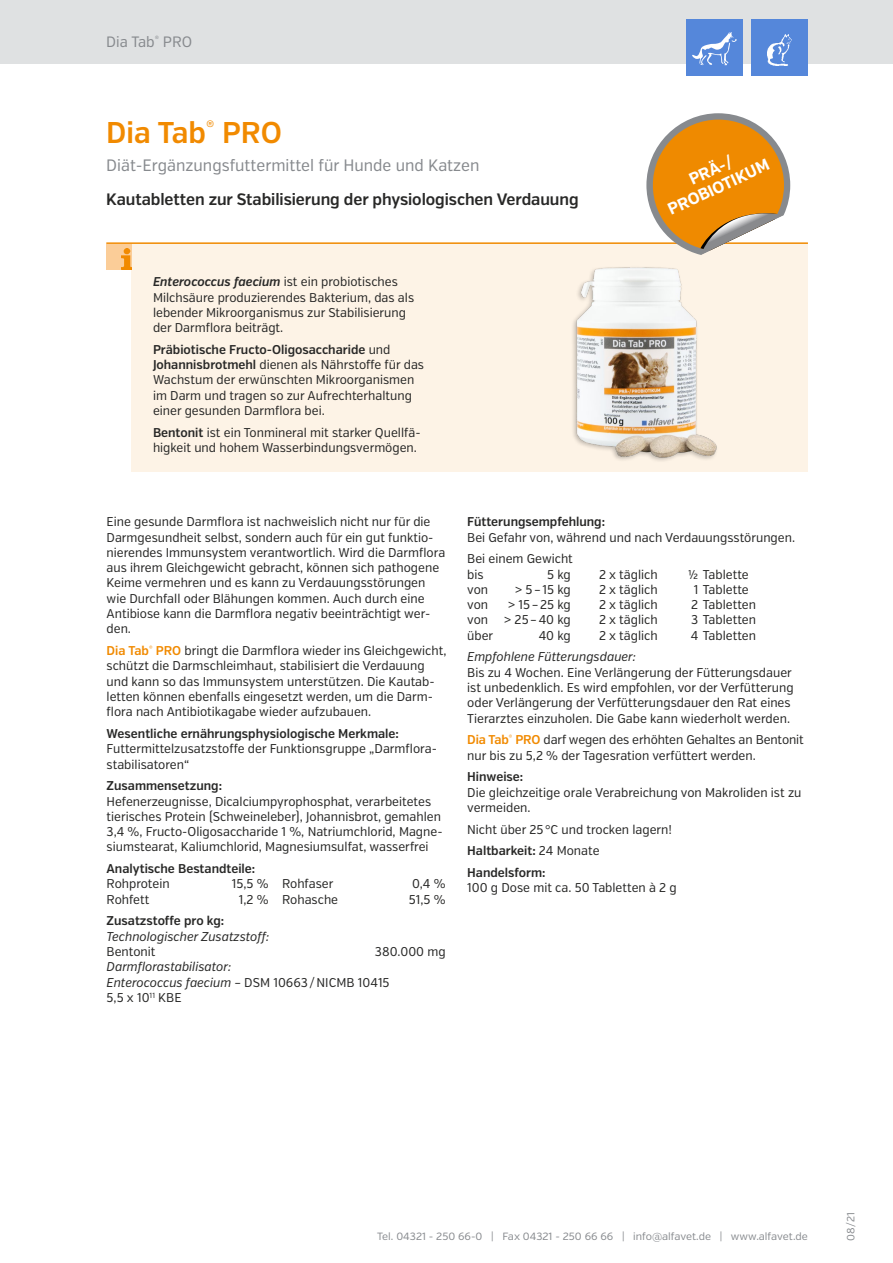
<style>
.page{position:relative;width:893px;height:1263px;background:#fff}
.page>*{position:absolute;margin:0;border:0;box-sizing:border-box;transform-origin:0 0}
.t1{font:600 30px "Verb Cond";color:#f18a00}
.t2{font:600 16.5px "Verb Cond";letter-spacing:-.005em;color:#282827}
.t3{font:16.5px "Verb Cond";color:#878a8e}
.t4{font:700 16.5px/18px "Verb Cond";color:#fff;text-align:center}
.t5{font:15px "Verb Cond";color:#878a8e}
.t6{font:12.75px/15.3px "Verb Cond";color:#282827}
.t7{font:600 12.75px "Verb Cond";color:#282827}
.t8{font:italic 12.75px/15.3px "Verb Cond";color:#282827}
.t9{font:10.5px "Verb";color:#878a8e}
.s1{font-weight:600;font-style:italic}
.s2{font-weight:600}
.s3{font-weight:600;color:#f18a00}
.s4{font-style:normal}
</style>
<div class="page">
<div style="left:0;top:0;width:893px;height:64px;background:#dfe1e2"></div>
<div style="left:751px;top:19px;width:57px;height:57px;background:#5587da"></div>
<img style="left:768px;top:35px;width:23px;height:30px">
<div style="left:686px;top:19px;width:57px;height:57px;background:#5587da"></div>
<svg style="left:692px;top:32px;width:45px;height:33px"></svg>
<hr style="left:106px;top:242px;width:702px;height:2px;background:#f18a00">
<div style="left:132px;top:244px;width:676px;height:228px;background:#fdf3e6"></div>
<div style="left:106px;top:244px;width:26px;height:25px;background:#fbcd98"></div>
<img style="left:121px;top:249px;width:11px;height:20px">
<img style="left:573px;top:267px;width:144px;height:194px">
<svg style="left:646px;top:113px;width:144px;height:142px"></svg>
<p class="t5" style="left:106px;top:33px;width:87px">Dia Tab<sup>®</sup> PRO</p>
<h1 class="t1" style="left:106px;top:115px;width:177px">Dia Tab<sup>®</sup> PRO</h1>
<p class="t3" style="left:106px;top:156px;width:375px">Diät-Ergänzungsfuttermittel für Hunde und Katzen</p>
<p class="t2" style="left:106px;top:189px;width:474px">Kautabletten zur Stabilisierung der physiologischen Verdauung</p>
<p class="t6" style="left:153px;top:274px;width:263px"><span class="s1">Enterococcus faecium</span> ist ein probiotisches Milchsäure produzierendes Bakterium, das als lebender Mikroorganismus zur Stabilisierung der Darmflora beiträgt.</p>
<p class="t6" style="left:153px;top:342px;width:273px"><span class="s2">Präbiotische Fructo-Oligosaccharide</span> und <span class="s2">Johannisbrotmehl</span> dienen als Nährstoffe für das Wachstum der erwünschten Mikroorganismen im Darm und tragen so zur Aufrechterhaltung einer gesunden Darmflora bei.</p>
<p class="t6" style="left:153px;top:425px;width:269px"><span class="s2">Bentonit</span> ist ein Tonmineral mit starker Quellfä&shy;higkeit und hohem Wasserbindungsvermögen.</p>
<p class="t4" style="left:658px;top:186px;width:111px;rotate:-25deg">PRÄ-/<br>PROBIOTIKUM</p>
<p class="t6" style="left:107px;top:514px;width:340px">Eine gesunde Darmflora ist nachweislich nicht nur für die Darmgesundheit selbst, sondern auch für ein gut funktio&shy;nierendes Immunsystem verantwortlich. Wird die Darmflora aus ihrem Gleichgewicht gebracht, können sich pathogene Keime vermehren und es kann zu Verdauungsstörungen wie Durchfall oder Blähungen kommen. Auch durch eine Antibiose kann die Darmflora negativ beeinträchtigt wer&shy;den.</p>
<p class="t6" style="left:107px;top:643px;width:341px"><span class="s3">Dia Tab</span><sup>®</sup> <span class="s3">PRO</span> bringt die Darmflora wieder ins Gleichgewicht, schützt die Darmschleimhaut, stabilisiert die Verdauung und kann so das Immunsystem unterstützen. Die Kautab&shy;letten können ebenfalls eingesetzt werden, um die Darm&shy;flora nach Antibiotikagabe wieder aufzubauen.</p>
<p class="t7" style="left:107px;top:726px;width:294px">Wesentliche ernährungsphysiologische Merkmale:</p>
<p class="t6" style="left:107px;top:741px;width:332px">Futtermittelzusatzstoffe der Funktionsgruppe „Darmflora&shy;stabilisatoren“</p>
<p class="t7" style="left:107px;top:778px;width:117px">Zusammensetzung:</p>
<p class="t6" style="left:107px;top:794px;width:338px">Hefenerzeugnisse, Dicalciumpyrophosphat, verarbeitetes tierisches Protein (Schweineleber), Johannisbrot, gemahlen 3,4 %, Fructo-Oligosaccharide 1 %, Natriumchlorid, Magne&shy;siumstearat, Kaliumchlorid, Magnesiumsulfat, wasserfrei</p>
<p class="t7" style="left:107px;top:861px;width:150px">Analytische Bestandteile:</p>
<p class="t6" style="left:107px;top:876px;width:65px">Rohprotein</p>
<p class="t6" style="left:232px;top:876px;width:103px">15,5 % Rohfaser</p>
<p class="t6" style="left:412px;top:876px;width:35px">0,4 %</p>
<p class="t6" style="left:107px;top:892px;width:44px">Rohfett</p>
<p class="t6" style="left:239px;top:892px;width:101px">1,2 % Rohasche</p>
<p class="t6" style="left:409px;top:892px;width:38px">51,5 %</p>
<p class="t7" style="left:107px;top:913px;width:119px">Zusatzstoffe pro kg:</p>
<p class="t8" style="left:107px;top:929px;width:164px">Technologischer Zusatzstoff:</p>
<p class="t6" style="left:107px;top:944px;width:50px">Bentonit</p>
<p class="t6" style="left:375px;top:944px;width:72px">380.000 mg</p>
<p class="t8" style="left:107px;top:959px;width:285px">Darmflorastabilisator:<br>Enterococcus faecium – <span class="s4">DSM 10663/NICMB 10415<br>5,5 x 10</span><sup>11</sup> <span class="s4">KBE</span></p>
<p class="t7" style="left:467px;top:514px;width:139px">Fütterungsempfehlung:</p>
<p class="t6" style="left:467px;top:526px;width:329px;line-height:21.8px">Bei Gefahr von, während und nach Verdauungsstörungen.<br>Bei einem Gewicht</p>
<p class="t6" style="left:467px;top:567px;width:18px">bis</p>
<p class="t6" style="left:547px;top:567px;width:25px">5 kg</p>
<p class="t6" style="left:599px;top:567px;width:60px">2 x täglich</p>
<p class="t6" style="left:688px;top:567px;width:62px">½ Tablette</p>
<p class="t6" style="left:467px;top:582px;width:22px">von</p>
<p class="t6" style="left:515px;top:582px;width:57px">&gt; 5–15 kg</p>
<p class="t6" style="left:599px;top:582px;width:60px">2 x täglich</p>
<p class="t6" style="left:694px;top:582px;width:57px">1 Tablette</p>
<p class="t6" style="left:467px;top:597px;width:22px">von</p>
<p class="t6" style="left:508px;top:597px;width:65px">&gt; 15–25 kg</p>
<p class="t6" style="left:599px;top:597px;width:60px">2 x täglich</p>
<p class="t6" style="left:691px;top:597px;width:66px">2 Tabletten</p>
<p class="t6" style="left:467px;top:612px;width:105px">von &gt; 25–40 kg</p>
<p class="t6" style="left:599px;top:612px;width:60px">2 x täglich</p>
<p class="t6" style="left:691px;top:612px;width:66px">3 Tabletten</p>
<p class="t6" style="left:467px;top:628px;width:28px">über</p>
<p class="t6" style="left:539px;top:628px;width:34px">40 kg</p>
<p class="t6" style="left:599px;top:628px;width:60px">2 x täglich</p>
<p class="t6" style="left:691px;top:628px;width:67px">4 Tabletten</p>
<p class="t8" style="left:467px;top:649px;width:170px">Empfohlene Fütterungsdauer:</p>
<p class="t6" style="left:467px;top:665px;width:328px">Bis zu 4 Wochen. Eine Verlängerung der Fütterungsdauer ist unbedenklich. Es wird empfohlen, vor der Verfütterung oder Verlängerung der Verfütterungsdauer den Rat eines Tierarztes einzuholen. Die Gabe kann wiederholt werden.</p>
<p class="t6" style="left:467px;top:732px;width:338px"><span class="s3">Dia Tab</span><sup>®</sup> <span class="s3">PRO</span> darf wegen des erhöhten Gehaltes an Bentonit nur bis zu 5,2 % der Tagesration verfüttert werden.</p>
<p class="t7" style="left:467px;top:769px;width:58px">Hinweise:</p>
<p class="t6" style="left:467px;top:785px;width:336px">Die gleichzeitige orale Verabreichung von Makroliden ist zu vermeiden.</p>
<p class="t6" style="left:467px;top:818px;width:206px;line-height:21.6px">Nicht über 25°C und trocken lagern!<br><span class="s2">Haltbarkeit:</span> 24 Monate<br><span class="s2">Handelsform:</span></p>
<p class="t6" style="left:467px;top:880px;width:211px">100 g Dose mit ca. 50 Tabletten à 2 g</p>
<p class="t9" style="left:377px;top:1229px;width:432px">Tel. 04321 - 250 66-0 | Fax 04321 - 250 66 66 | info@alfavet.de | www.alfavet.de</p>
<p class="t9" style="left:844px;top:1240px;width:30px;rotate:-90deg">08/21</p>
</div>
